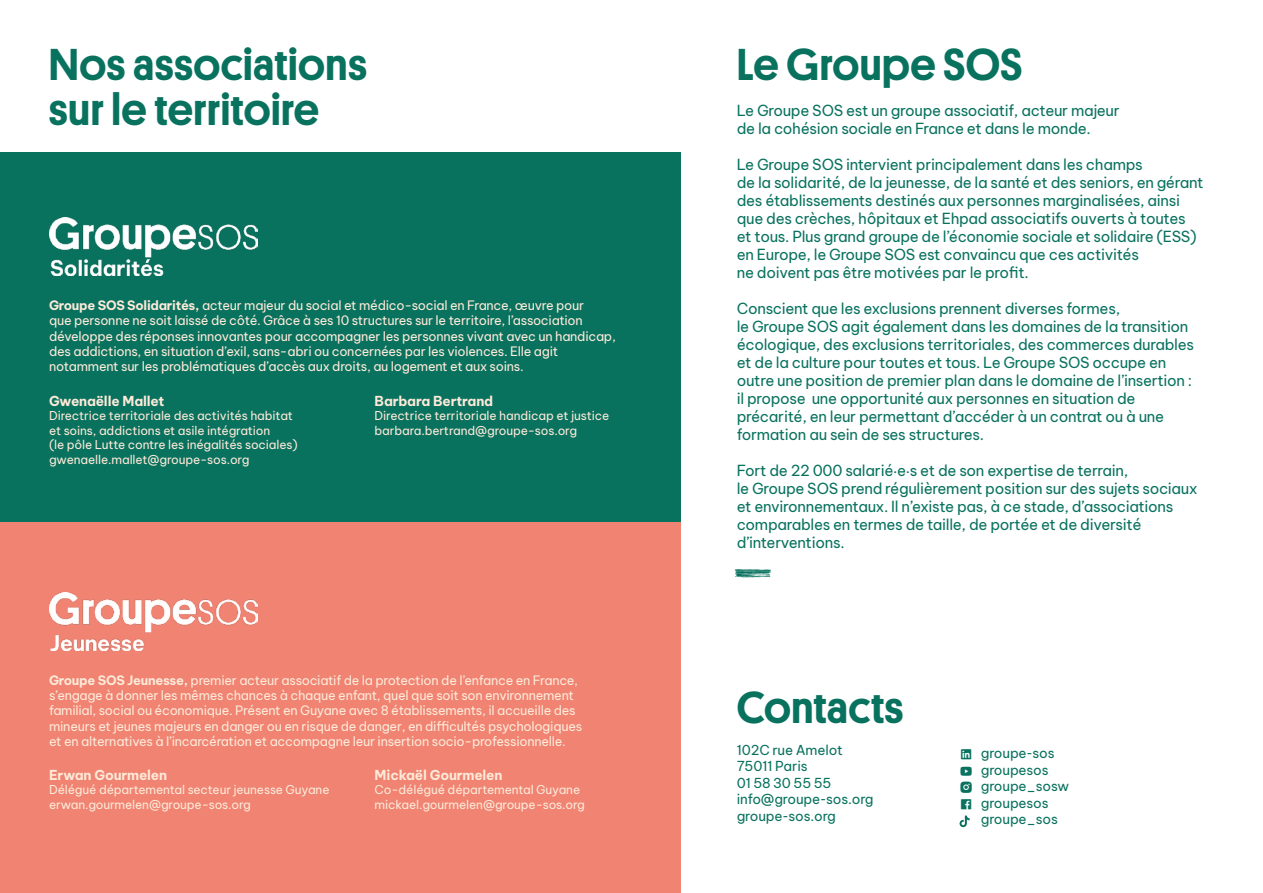
<style>
.page{position:relative;width:1263px;height:893px;background:#fff}
.page>*{position:absolute;margin:0;border:0;box-sizing:border-box;transform-origin:0 0}
.t1{font:64.05px "True South";color:#09725f}
.t2{font:500 45px/45px "Platform";letter-spacing:.01em;color:#09725f}
.t3{font:15px/18px "Be Vietnam Pro";letter-spacing:-.02em;color:#09725f}
.t4{font:13.5px/16.5px "Be Vietnam Pro";letter-spacing:-.01em;color:#09725f}
.t5{font:700 13.5px "Be Vietnam Pro";letter-spacing:-.01em;color:#feead9}
.t6{font:12.75px/15.3px "Be Vietnam Pro";letter-spacing:-.02em;color:#feead9}
.t7{font:12px/14.4px "Be Vietnam Pro";letter-spacing:-.01em;color:#feead9}
.s1{font-weight:700}
</style>
<div class="page">
<div style="left:0;top:153px;width:680px;height:370px;background:#09725f"></div>
<div style="left:0;top:523px;width:680px;height:370px;background:#f08372"></div>
<img style="left:49px;top:593px;width:208px;height:58px">
<img style="left:49px;top:218px;width:208px;height:58px">
<svg style="left:959px;top:816px;width:11px;height:11px"></svg>
<h2 class="t2" style="left:49px;top:39px;width:320px">Nos associations sur le territoire</h2>
<p class="t6" style="left:49px;top:296px;width:568px"><span class="s1">Groupe SOS Solidarités,</span> acteur majeur du social et médico-social en France, œuvre pour<br>que personne ne soit laissé de côté. Grâce à ses 10 structures sur le territoire, l’association développe des réponses innovantes pour accompagner les personnes vivant avec un handicap, des addictions, en situation d’exil, sans-abri ou concernées par les violences. Elle agit notamment sur les problématiques d’accès aux droits, au logement et aux soins.</p>
<p class="t5" style="left:49px;top:389px;width:117px">Gwenaëlle Mallet</p>
<p class="t7" style="left:49px;top:407px;width:250px">Directrice territoriale des activités habitat et soins, addictions et asile intégration<br>(le pôle Lutte contre les inégalités sociales) gwenaelle.mallet@groupe-sos.org</p>
<p class="t5" style="left:375px;top:389px;width:120px">Barbara Bertrand</p>
<p class="t7" style="left:375px;top:407px;width:236px">Directrice territoriale handicap et justice barbara.bertrand@groupe-sos.org</p>
<p class="t6" style="left:49px;top:671px;width:535px"><span class="s1">Groupe SOS Jeunesse,</span> premier acteur associatif de la protection de l’enfance en France, s’engage à donner les mêmes chances à chaque enfant, quel que soit son environnement familial, social ou économique. Présent en Guyane avec 8 établissements, il accueille des mineurs et jeunes majeurs en danger ou en risque de danger, en difficultés psychologiques et en alternatives à l’incarcération et accompagne leur insertion socio-professionnelle.</p>
<p class="t5" style="left:49px;top:763px;width:120px">Erwan Gourmelen</p>
<p class="t7" style="left:49px;top:781px;width:282px">Délégué départemental secteur jeunesse Guyane erwan.gourmelen@groupe-sos.org</p>
<p class="t5" style="left:375px;top:763px;width:129px">Mickaël Gourmelen</p>
<p class="t7" style="left:375px;top:781px;width:212px">Co-délégué départemental Guyane mickael.gourmelen@groupe-sos.org</p>
<h2 class="t2" style="left:737px;top:39px;width:287px">Le Groupe SOS</h2>
<p class="t3" style="left:737px;top:100px;width:384px">Le Groupe SOS est un groupe associatif, acteur majeur de la cohésion sociale en France et dans le monde.</p>
<p class="t3" style="left:737px;top:154px;width:468px">Le Groupe SOS intervient principalement dans les champs<br>de la solidarité, de la jeunesse, de la santé et des seniors, en gérant des établissements destinés aux personnes marginalisées, ainsi que des crèches, hôpitaux et Ehpad associatifs ouverts à toutes et tous. Plus grand groupe de l’économie sociale et solidaire (ESS) en Europe, le Groupe SOS est convaincu que ces activités<br>ne doivent pas être motivées par le profit.</p>
<p class="t3" style="left:737px;top:298px;width:459px">Conscient que les exclusions prennent diverses formes,<br>le Groupe SOS agit également dans les domaines de la transition écologique, des exclusions territoriales, des commerces durables et de la culture pour toutes et tous. Le Groupe SOS occupe en outre une position de premier plan dans le domaine de l’insertion : il propose une opportunité aux personnes en situation de précarité, en leur permettant d’accéder à un contrat ou à une formation au sein de ses structures.</p>
<p class="t3" style="left:737px;top:460px;width:462px">Fort de 22 000 salarié.e.s et de son expertise de terrain,<br>le Groupe SOS prend régulièrement position sur des sujets sociaux et environnementaux. Il n’existe pas, à ce stade, d’associations comparables en termes de taille, de portée et de diversité d’interventions.</p>
<h1 class="t1" style="left:783px;top:569px;width:15px;rotate:90deg">i</h1>
<h2 class="t2" style="left:737px;top:683px;width:168px">Contacts</h2>
<p class="t4" style="left:737px;top:740px;width:138px">102C rue Amelot<br>75011 Paris<br>01 58 30 55 55 info@groupe-sos.org groupe-sos.org</p>
<p class="t4" style="left:981px;top:744px;width:90px">groupe-sos groupesos groupe_sosw groupesos groupe_sos</p>
</div>
